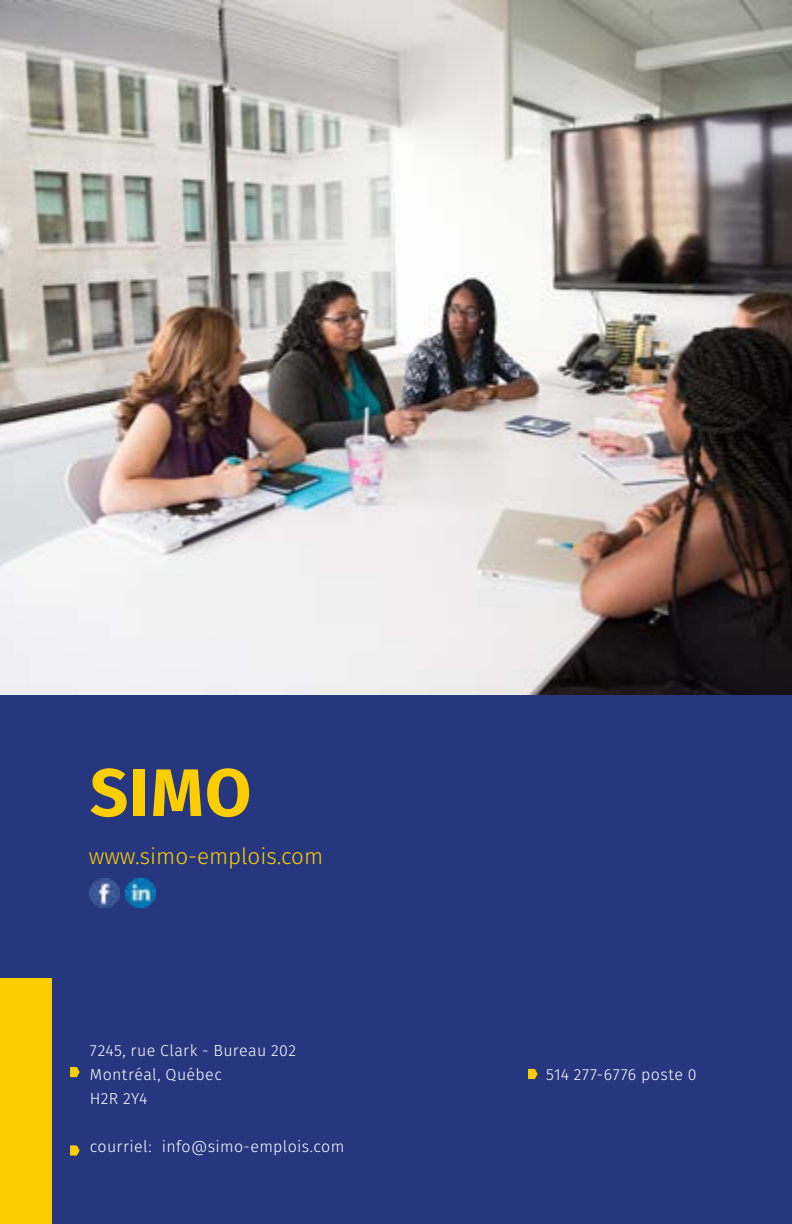
<style>
.page{position:relative;width:792px;height:1224px;background:#fff}
.page>*{position:absolute;margin:0;border:0;box-sizing:border-box;transform-origin:0 0}
.t1{font:700 67.2px "Fira Sans";color:#fcce00}
.t2{font:300 22.4px "Fira Sans";color:#fcce00}
.t3{font:300 16px/24px "Fira Sans";letter-spacing:.025em;color:#fff}
</style>
<div class="page">
<div style="left:0;top:694px;width:792px;height:530px;background:#263780"></div>
<svg style="left:70px;top:1067px;width:10px;height:10px"></svg>
<svg style="left:70px;top:1145px;width:10px;height:11px"></svg>
<svg style="left:528px;top:1069px;width:10px;height:10px"></svg>
<div style="left:0;top:978px;width:51px;height:246px;background:#fcce00"></div>
<img style="left:0;top:0;width:792px;height:694px">
<img style="left:90px;top:878px;width:30px;height:30px">
<img style="left:125px;top:878px;width:30px;height:30px">
<h1 class="t1" style="left:90px;top:736px;width:163px">SIMO</h1>
<h2 class="t2" style="left:89px;top:840px;width:236px">www.simo-emplois.com</h2>
<p class="t3" style="left:90px;top:1038px;width:208px">7245, rue Clark - Bureau 202<br>Montréal, Québec<br>H2R 2Y4</p>
<p class="t3" style="left:90px;top:1134px;width:256px">courriel: info@simo-emplois.com</p>
<p class="t3" style="left:546px;top:1062px;width:152px">514 277-6776 poste 0</p>
</div>
